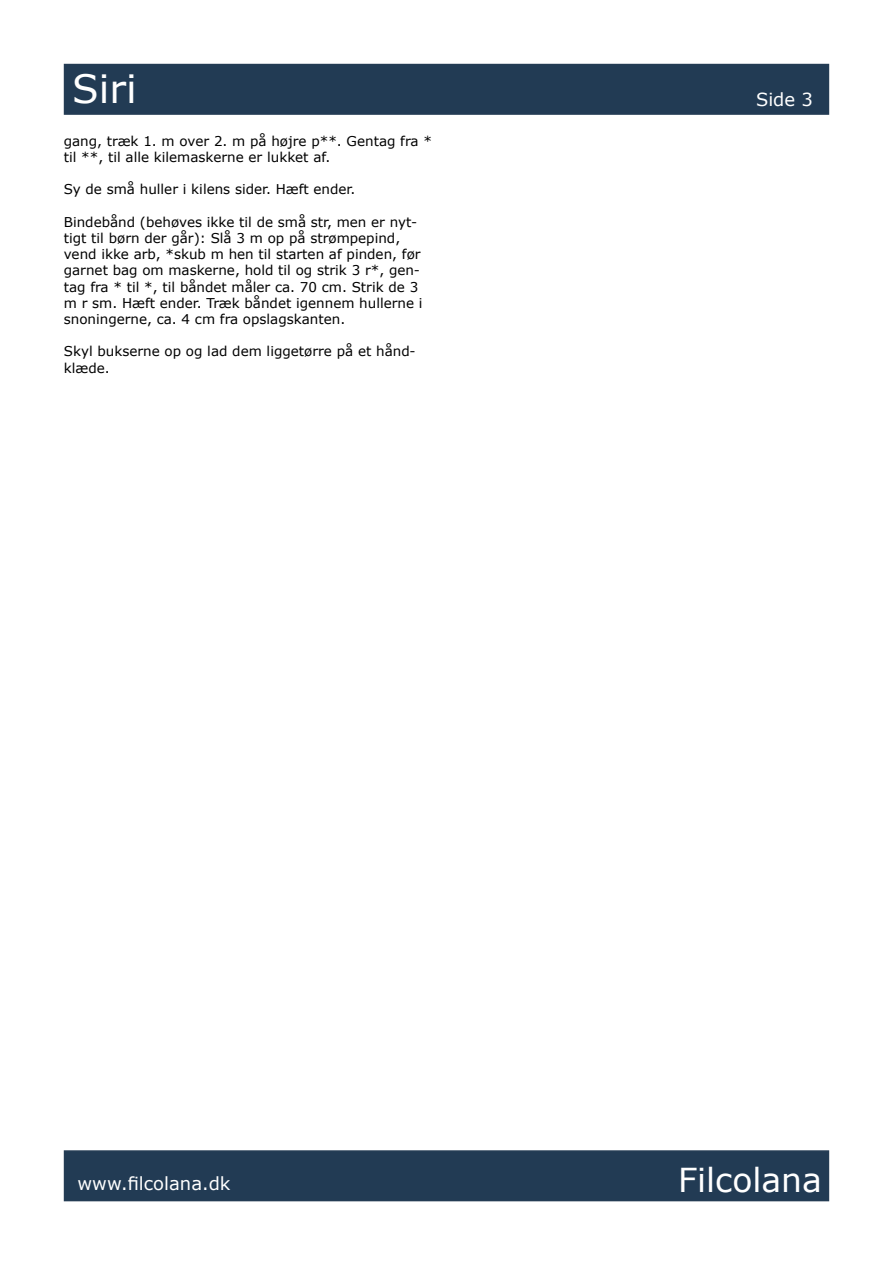
<style>
.page{position:relative;width:893px;height:1263px;background:#fff}
.page>*{position:absolute;margin:0;border:0;box-sizing:border-box;transform-origin:0 0}
.t1{font:39px "Verdana";color:#fff}
.t2{font:33px "Verdana";color:#fff}
.t3{font:18px "Verdana";color:#fff}
.t4{font:13.5px/16.2px "Verdana";color:#000}
</style>
<div class="page">
<div style="left:64px;top:64px;width:765px;height:51px;background:#223b54;border:2px solid #243c54"></div>
<div style="left:64px;top:1150px;width:765px;height:51px;background:#223b54;border:2px solid #243c54"></div>
<h1 class="t1" style="left:72px;top:62px;width:66px">Siri</h1>
<p class="t4" style="left:64px;top:133px;width:370px">gang, træk 1. m over 2. m på højre p**. Gentag fra * til **, til alle kilemaskerne er lukket af.</p>
<p class="t4" style="left:64px;top:181px;width:293px">Sy de små huller i kilens sider. Hæft ender.</p>
<p class="t4" style="left:64px;top:214px;width:360px">Bindebånd (behøves ikke til de små str, men er nyt&shy;tigt til børn der går): Slå 3 m op på strømpepind, vend ikke arb, *skub m hen til starten af pinden, før garnet bag om maskerne, hold til og strik 3 r*, gen&shy;tag fra * til *, til båndet måler ca. 70 cm. Strik de 3 m r sm. Hæft ender. Træk båndet igennem hullerne i snoningerne, ca. 4 cm fra opslagskanten.</p>
<p class="t4" style="left:64px;top:343px;width:353px">Skyl bukserne op og lad dem liggetørre på et hånd&shy;klæde.</p>
<h3 class="t3" style="left:756px;top:87px;width:58px">Side 3</h3>
<h3 class="t3" style="left:78px;top:1171px;width:154px">www.filcolana.dk</h3>
<h2 class="t2" style="left:678px;top:1157px;width:145px">Filcolana</h2>
</div>
